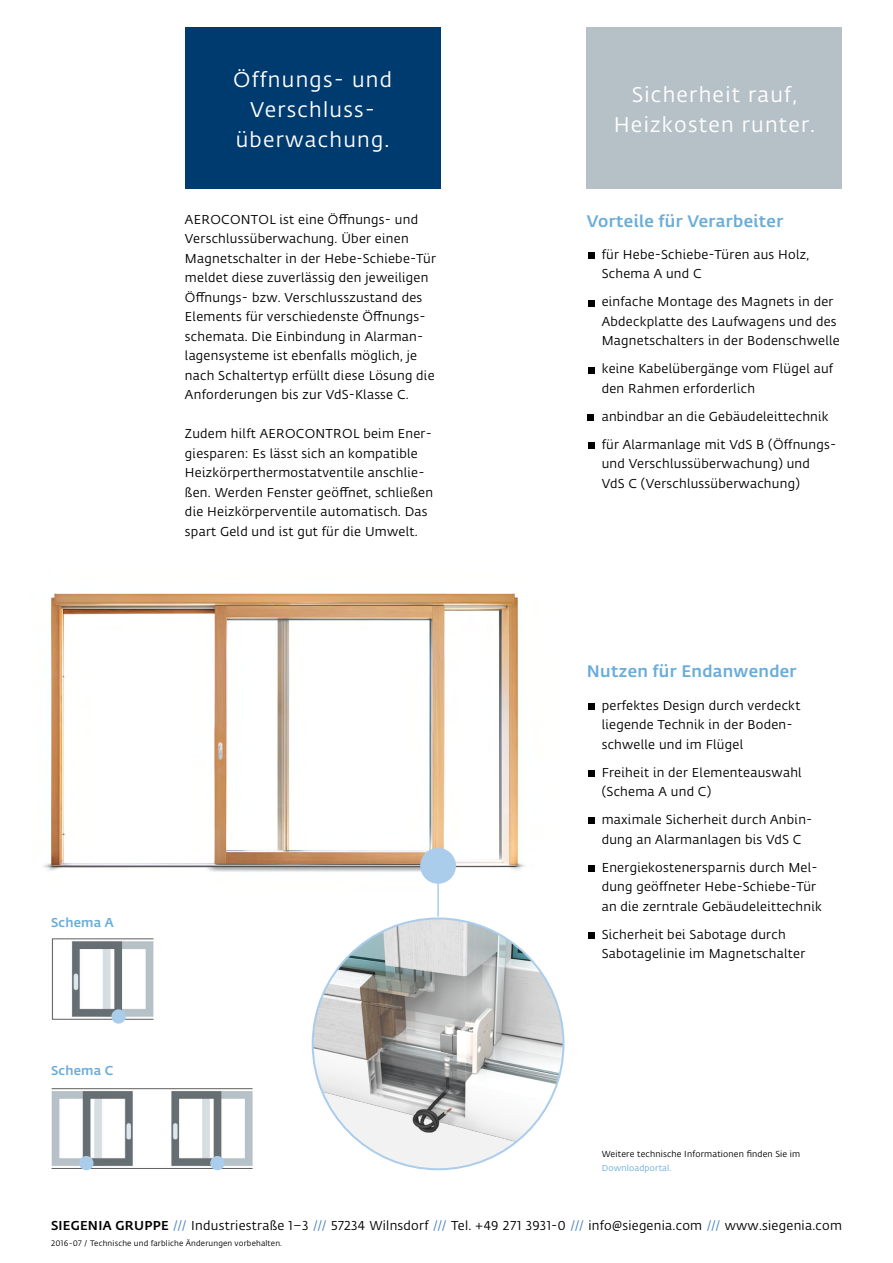
<style>
.page{position:relative;width:893px;height:1263px;background:#fff}
.page>*{position:absolute;margin:0;border:0;box-sizing:border-box;transform-origin:0 0}
.t1{font:21px/30px "Fedra Sans Alt Pro";letter-spacing:.06em;color:#fff;text-align:center}
.t2{font:500 16.5px "Fedra Sans Alt Pro";letter-spacing:.02em;color:#6badd9}
.t3{font:12.75px/19.5px "Fedra Sans Alt Pro";letter-spacing:.02em;color:#000}
.t4{font:500 12.75px "Fedra Sans Alt Pro";letter-spacing:.02em;color:#6badd9}
.t5{font:8.7px "Fedra Sans Alt Pro";letter-spacing:.02em;color:#000}
.t6{font:8.7px "Fedra Sans Alt Pro";letter-spacing:.02em;color:#6badd9}
.t7{font:7.8px "Fedra Sans Alt Pro";letter-spacing:.02em;color:#000}
.s1{font-weight:500}
.s2{color:#4483c2}
</style>
<div class="page">
<div style="left:185px;top:28px;width:255px;height:161px;background:#003b70"></div>
<div style="left:587px;top:28px;width:255px;height:161px;background:#b6c1c7"></div>
<img style="left:43px;top:593px;width:552px;height:333px">
<div style="left:589px;top:252px;width:6px;height:7px;background:#000"></div>
<svg style="left:589px;top:300px;width:6px;height:6px"></svg>
<svg style="left:589px;top:367px;width:6px;height:6px"></svg>
<div style="left:587px;top:414px;width:6px;height:7px;background:#000"></div>
<div style="left:589px;top:442px;width:6px;height:7px;background:#000"></div>
<svg style="left:589px;top:703px;width:6px;height:6px"></svg>
<div style="left:589px;top:770px;width:6px;height:7px;background:#000"></div>
<svg style="left:589px;top:818px;width:6px;height:6px"></svg>
<div style="left:589px;top:865px;width:6px;height:7px;background:#000"></div>
<div style="left:589px;top:932px;width:6px;height:7px;background:#000"></div>
<img style="left:51px;top:1088px;width:202px;height:83px">
<img style="left:313px;top:918px;width:250px;height:251px;border-radius:125px">
<img style="left:43px;top:920px;width:132px;height:100px">
<div style="left:420px;top:848px;width:36px;height:36px;background:#abcdec;border-radius:50%"></div>
<hr style="left:437px;top:881px;width:2px;height:36px;background:#abcdec">
<div style="left:111px;top:1009px;width:15px;height:15px;background:#abcdec;border-radius:50%"></div>
<div style="left:79px;top:1156px;width:15px;height:14px;background:#abcdec;border-radius:50%"></div>
<div style="left:210px;top:1156px;width:15px;height:14px;background:#abcdec;border-radius:50%"></div>
<h1 class="t1" style="left:233px;top:64px;width:160px">Öffnungs- und<br>Verschluss&shy;überwachung.</h1>
<p class="t3" style="left:185px;top:209px;width:253px">AEROCONTOL ist eine Öffnungs- und Verschlussüberwachung. Über einen Magnetschalter in der Hebe-Schiebe-Tür meldet diese zuverlässig den jeweiligen Öffnungs- bzw. Verschlusszustand des Elements für verschiedenste Öffnungs&shy;schemata. Die Einbindung in Alarman&shy;lagensysteme ist ebenfalls möglich, je nach Schaltertyp erfüllt diese Lösung die Anforderungen bis zur VdS-Klasse C.</p>
<p class="t3" style="left:185px;top:423px;width:250px">Zudem hilft AEROCONTROL beim Ener&shy;giesparen: Es lässt sich an kompatible Heizkörperthermostatventile anschlie&shy;ßen. Werden Fenster geöffnet, schließen die Heizkörperventile automatisch. Das spart Geld und ist gut für die Umwelt.</p>
<p class="t4" style="left:51px;top:913px;width:64px">Schema A</p>
<p class="t4" style="left:51px;top:1061px;width:64px">Schema C</p>
<h1 class="t1" style="left:614px;top:79px;width:203px">Sicherheit rauf,<br>Heizkosten runter.</h1>
<p class="t2" style="left:587px;top:208px;width:198px">Vorteile für Verarbeiter</p>
<p class="t3" style="left:602px;top:244px;width:209px">für Hebe-Schiebe-Türen aus Holz,<br>Schema A und C</p>
<p class="t3" style="left:602px;top:292px;width:240px">einfache Montage des Magnets in der<br>Abdeckplatte des Laufwagens und des<br>Magnetschalters in der Bodenschwelle</p>
<p class="t3" style="left:602px;top:359px;width:233px">keine Kabelübergänge vom Flügel auf den Rahmen erforderlich</p>
<p class="t3" style="left:602px;top:402px;width:236px;line-height:28px">anbindbar an die Gebäudeleittechnik für Alarmanlage mit VdS B (Öffnungs-</p>
<p class="t3" style="left:602px;top:454px;width:210px">und Verschlussüberwachung) und<br>VdS C (Verschlussüberwachung)</p>
<p class="t2" style="left:587px;top:659px;width:211px">Nutzen für Endanwender</p>
<p class="t3" style="left:602px;top:695px;width:200px">perfektes Design durch verdeckt liegende Technik in der Boden&shy;schwelle und im Flügel</p>
<p class="t3" style="left:602px;top:762px;width:202px">Freiheit in der Elementeauswahl (Schema A und C)</p>
<p class="t3" style="left:602px;top:809px;width:212px">maximale Sicherheit durch Anbin&shy;dung an Alarmanlagen bis VdS C</p>
<p class="t3" style="left:602px;top:857px;width:222px">Energiekostenersparnis durch Mel&shy;dung geöffneter Hebe-Schiebe-Tür an die zerntrale Gebäudeleittechnik</p>
<p class="t3" style="left:602px;top:924px;width:205px">Sicherheit bei Sabotage durch<br>Sabotagelinie im Magnetschalter</p>
<p class="t5" style="left:602px;top:1148px;width:200px">Weitere technische Informationen finden Sie im</p>
<p class="t6" style="left:602px;top:1161px;width:71px">Downloadportal.</p>
<p class="t3" style="left:51px;top:1216px;width:792px"><span class="s1">SIEGENIA GRUPPE</span> <span class="s2">///</span> Industriestraße 1–3 <span class="s2">///</span> 57234 Wilnsdorf <span class="s2">///</span> Tel. +49 271 3931-0 <span class="s2">///</span> info@siegenia.com <span class="s2">///</span> www.siegenia.com</p>
<p class="t7" style="left:51px;top:1237px;width:233px">2016-07 / Technische und farbliche Änderungen vorbehalten.</p>
</div>
